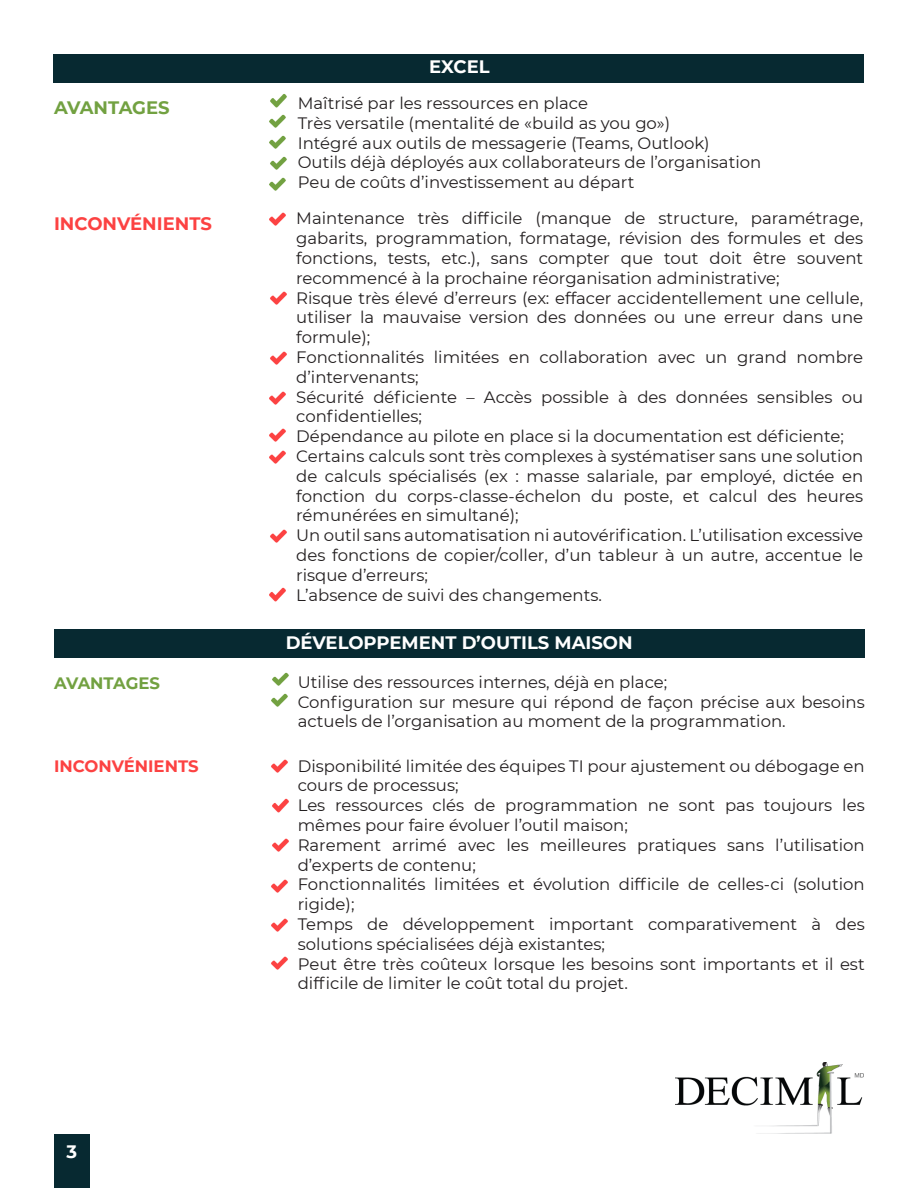
<style>
.page{position:relative;width:918px;height:1188px;background:#fff}
.page>*{position:absolute;margin:0;border:0;box-sizing:border-box;transform-origin:0 0}
.t1{font:700 18px "Montserrat";color:#fff}
.t2{font:700 18px "Montserrat";color:#fc4242}
.t3{font:700 18px "Montserrat";letter-spacing:-.005em;color:#72a141}
.t4{font:16.5px/19.8px "Montserrat";color:#231f20}
.t5{font:700 16.5px "Montserrat";color:#fc4242}
.t6{font:700 16.5px "Montserrat";letter-spacing:-.005em;color:#72a141}
</style>
<div class="page">
<div style="left:54px;top:1134px;width:35px;height:54px;background:#072931"></div>
<div style="left:54px;top:54px;width:810px;height:28px;background:#072931"></div>
<div style="left:54px;top:629px;width:811px;height:28px;background:#072931"></div>
<img style="left:270px;top:94px;width:17px;height:14px">
<img style="left:269px;top:212px;width:17px;height:14px">
<img style="left:269px;top:114px;width:17px;height:14px">
<img style="left:269px;top:135px;width:17px;height:14px">
<img style="left:269px;top:156px;width:18px;height:35px">
<img style="left:270px;top:291px;width:17px;height:14px">
<img style="left:270px;top:351px;width:17px;height:14px">
<img style="left:269px;top:391px;width:17px;height:14px">
<img style="left:269px;top:428px;width:17px;height:14px">
<img style="left:269px;top:450px;width:17px;height:14px">
<img style="left:270px;top:529px;width:17px;height:14px">
<img style="left:269px;top:587px;width:17px;height:15px">
<img style="left:272px;top:672px;width:17px;height:14px">
<img style="left:271px;top:693px;width:17px;height:14px">
<img style="left:271px;top:759px;width:17px;height:14px">
<img style="left:272px;top:798px;width:17px;height:15px">
<img style="left:272px;top:838px;width:17px;height:14px">
<img style="left:271px;top:879px;width:17px;height:14px">
<img style="left:271px;top:918px;width:17px;height:14px">
<img style="left:271px;top:956px;width:17px;height:14px">
<img style="left:675px;top:1062px;width:188px;height:72px">
<p class="t3" style="left:54px;top:94px;width:117px">AVANTAGES</p>
<p class="t2" style="left:54px;top:211px;width:159px">INCONVÉNIENTS</p>
<p class="t1" style="left:429px;top:54px;width:62px">EXCEL</p>
<p class="t4" style="left:298px;top:93px;width:292px">Maîtrisé par les ressources en place</p>
<p class="t4" style="left:298px;top:112px;width:374px">Très versatile (mentalité de «build as you go»)</p>
<p class="t4" style="left:298px;top:132px;width:414px">Intégré aux outils de messagerie (Teams, Outlook)</p>
<p class="t4" style="left:298px;top:152px;width:465px">Outils déjà déployés aux collaborateurs de l’organisation</p>
<p class="t4" style="left:298px;top:172px;width:338px">Peu de coûts d’investissement au départ</p>
<p class="t4" style="left:296px;top:208px;width:569px;text-align:justify">Maintenance très difficile (manque de structure, paramétrage, gabarits, programmation, formatage, révision des formules et des fonctions, tests, etc.), sans compter que tout doit être souvent recommencé à la prochaine réorganisation administrative;</p>
<p class="t4" style="left:296px;top:287px;width:569px;text-align:justify">Risque très élevé d’erreurs (ex: effacer accidentellement une cellule, utiliser la mauvaise version des données ou une erreur dans une formule);</p>
<p class="t4" style="left:296px;top:347px;width:569px">Fonctionnalités limitées en collaboration avec un grand nombre d’intervenants;</p>
<p class="t4" style="left:296px;top:386px;width:569px">Sécurité déficiente – Accès possible à des données sensibles ou confidentielles;</p>
<p class="t4" style="left:296px;top:426px;width:549px">Dépendance au pilote en place si la documentation est déficiente;</p>
<p class="t4" style="left:296px;top:446px;width:569px;text-align:justify">Certains calculs sont très complexes à systématiser sans une solution de calculs spécialisés (ex : masse salariale, par employé, dictée en fonction du corps-classe-échelon du poste, et calcul des heures rémunérées en simultané);</p>
<p class="t4" style="left:296px;top:525px;width:569px;text-align:justify">Un outil sans automatisation ni autovérification. L’utilisation excessive des fonctions de copier/coller, d’un tableur à un autre, accentue le risque d’erreurs;</p>
<p class="t4" style="left:296px;top:584px;width:307px">L’absence de suivi des changements.</p>
<p class="t1" style="left:286px;top:630px;width:348px">DÉVELOPPEMENT D’OUTILS MAISON</p>
<p class="t6" style="left:54px;top:671px;width:108px">AVANTAGES</p>
<p class="t4" style="left:298px;top:671px;width:371px">Utilise des ressources internes, déjà en place;</p>
<p class="t4" style="left:298px;top:691px;width:569px">Configuration sur mesure qui répond de façon précise aux besoins actuels de l’organisation au moment de la programmation.</p>
<p class="t4" style="left:298px;top:755px;width:569px">Disponibilité limitée des équipes TI pour ajustement ou débogage en cours de processus;</p>
<p class="t4" style="left:298px;top:795px;width:568px">Les ressources clés de programmation ne sont pas toujours les mêmes pour faire évoluer l’outil maison;</p>
<p class="t4" style="left:298px;top:835px;width:569px">Rarement arrimé avec les meilleures pratiques sans l’utilisation d’experts de contenu;</p>
<p class="t4" style="left:298px;top:874px;width:569px">Fonctionnalités limitées et évolution difficile de celles-ci (solution rigide);</p>
<p class="t4" style="left:298px;top:914px;width:569px">Temps de développement important comparativement à des solutions spécialisées déjà existantes;</p>
<p class="t4" style="left:298px;top:953px;width:569px">Peut être très coûteux lorsque les besoins sont importants et il est difficile de limiter le coût total du projet.</p>
<p class="t5" style="left:54px;top:754px;width:146px">INCONVÉNIENTS</p>
<p class="t1" style="left:67px;top:1138px;width:12px">3</p>
</div>
